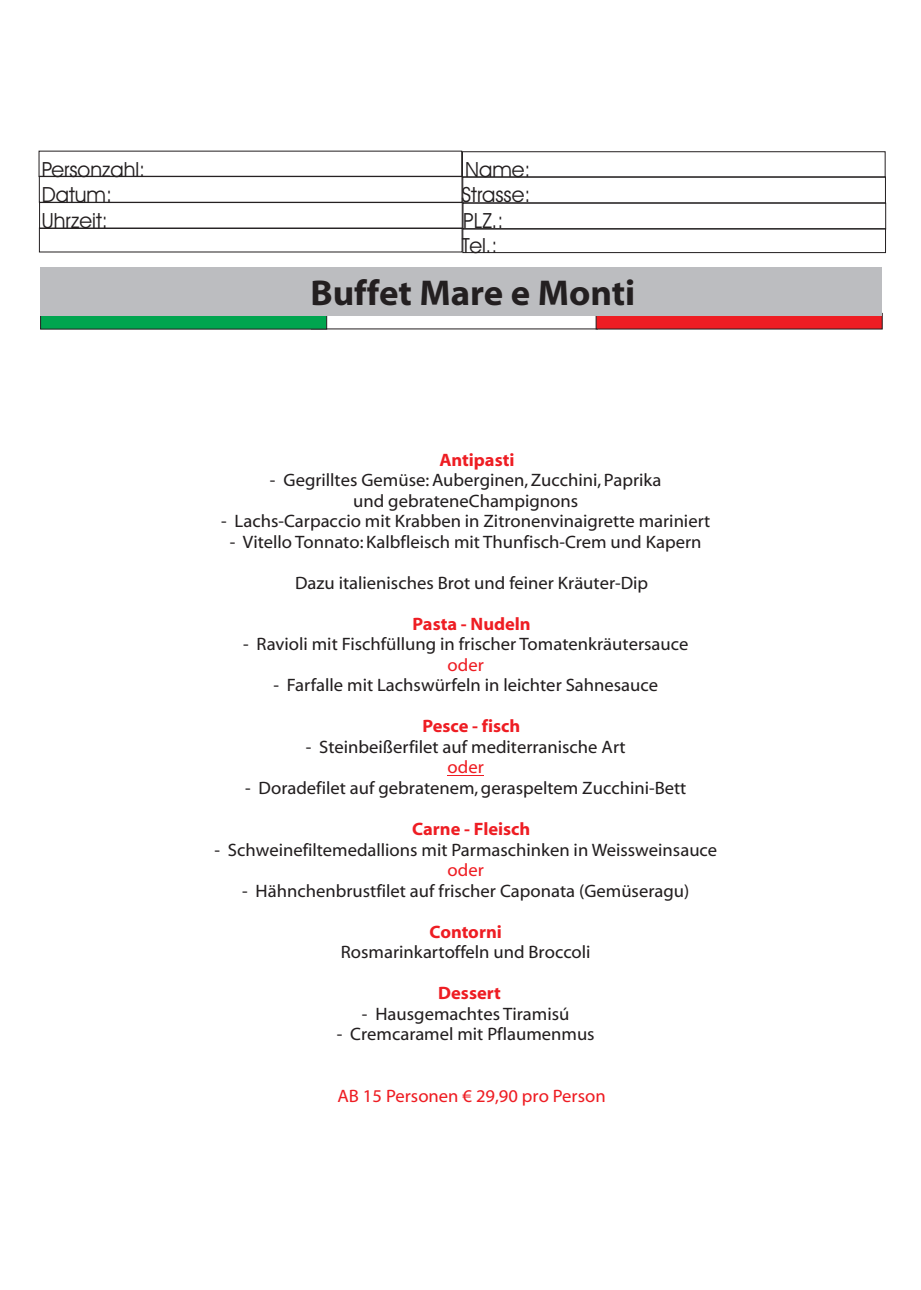
<style>
.page{position:relative;width:921px;height:1290px;background:#fff}
.page>*{position:absolute;margin:0;border:0;box-sizing:border-box;transform-origin:0 0}
.t1{font:700 36px "Myriad Web Pro";color:#231f20}
.t2{font:21px/25.2px "Avant Garde Bk BT";color:#231f20}
.t3{font:18px/20.5px "Myriad Web Pro";color:#231f20;text-align:center}
.t4{font:700 18px "Myriad Web Pro";color:#ee1d23}
.t5{font:18px "Myriad Web Pro";color:#ee1d23}
</style>
<div class="page">
<div style="left:596px;top:313px;width:286px;height:16px;background:#ee1d23"></div>
<div style="left:40px;top:313px;width:287px;height:16px;background:#00a54f"></div>
<div style="left:41px;top:268px;width:841px;height:48px;background:#bcbdc0"></div>
<hr style="left:448px;top:775px;width:36px;height:1px;background:#ee1d23">
<div style="left:462px;top:152px;width:423px;height:25px;border:1px solid #231f20"></div>
<div style="left:463px;top:177px;width:423px;height:26px;border:1px solid #231f20"></div>
<div style="left:463px;top:203px;width:423px;height:26px;border:1px solid #231f20"></div>
<div style="left:463px;top:229px;width:423px;height:24px;border:1px solid #231f20"></div>
<div style="left:39px;top:176px;width:423px;height:26px;border:1px solid #231f20"></div>
<div style="left:39px;top:202px;width:423px;height:27px;border:1px solid #231f20"></div>
<div style="left:39px;top:228px;width:423px;height:24px;border:1px solid #231f20"></div>
<p class="t2" style="left:42px;top:159px;width:105px">Personzahl:</p>
<p class="t2" style="left:465px;top:159px;width:67px">Name:</p>
<p class="t2" style="left:42px;top:184px;width:72px">Datum:</p>
<p class="t2" style="left:462px;top:184px;width:70px">Strasse:</p>
<p class="t2" style="left:42px;top:209px;width:67px">Uhrzeit:</p>
<p class="t2" style="left:462px;top:209px;width:43px">PLZ.:<br>Tel.:</p>
<h1 class="t1" style="left:310px;top:278px;width:326px">Buffet Mare e Monti</h1>
<p class="t4" style="left:439px;top:452px;width:77px">Antipasti</p>
<p class="t3" style="left:270px;top:471px;width:393px">- Gegrilltes Gemüse: Auberginen, Zucchini, Paprika und gebrateneChampignons</p>
<p class="t3" style="left:221px;top:512px;width:491px">- Lachs-Carpaccio mit Krabben in Zitronenvinaigrette mariniert</p>
<p class="t3" style="left:230px;top:533px;width:473px">- Vitello Tonnato: Kalbfleisch mit Thunfisch-Crem und Kapern</p>
<p class="t3" style="left:295px;top:574px;width:355px">Dazu italienisches Brot und feiner Kräuter-Dip</p>
<p class="t4" style="left:413px;top:616px;width:120px">Pasta - Nudeln</p>
<p class="t5" style="left:448px;top:657px;width:38px">oder</p>
<p class="t3" style="left:243px;top:635px;width:447px">- Ravioli mit Fischfüllung in frischer Tomatenkräutersauce</p>
<p class="t3" style="left:273px;top:676px;width:386px">- Farfalle mit Lachswürfeln in leichter Sahnesauce</p>
<p class="t4" style="left:423px;top:719px;width:99px">Pesce - fisch</p>
<p class="t5" style="left:448px;top:760px;width:38px">oder</p>
<p class="t3" style="left:306px;top:738px;width:321px">- Steinbeißerfilet auf mediterranische Art</p>
<p class="t3" style="left:245px;top:779px;width:443px">- Doradefilet auf gebratenem, geraspeltem Zucchini-Bett</p>
<p class="t4" style="left:412px;top:821px;width:120px">Carne - Fleisch</p>
<p class="t5" style="left:448px;top:862px;width:38px">oder</p>
<p class="t3" style="left:214px;top:841px;width:504px">- Schweinefiltemedallions mit Parmaschinken in Weissweinsauce</p>
<p class="t3" style="left:242px;top:882px;width:449px">- Hähnchenbrustfilet auf frischer Caponata (Gemüseragu)</p>
<p class="t4" style="left:430px;top:924px;width:74px">Contorni</p>
<p class="t3" style="left:341px;top:943px;width:251px">Rosmarinkartoffeln und Broccoli</p>
<p class="t4" style="left:438px;top:986px;width:64px">Dessert</p>
<p class="t3" style="left:362px;top:1005px;width:209px">- Hausgemachtes Tiramisú</p>
<p class="t3" style="left:337px;top:1025px;width:259px">- Cremcaramel mit Pflaumenmus</p>
<p class="t5" style="left:338px;top:1088px;width:270px">AB 15 Personen € 29,90 pro Person</p>
</div>
